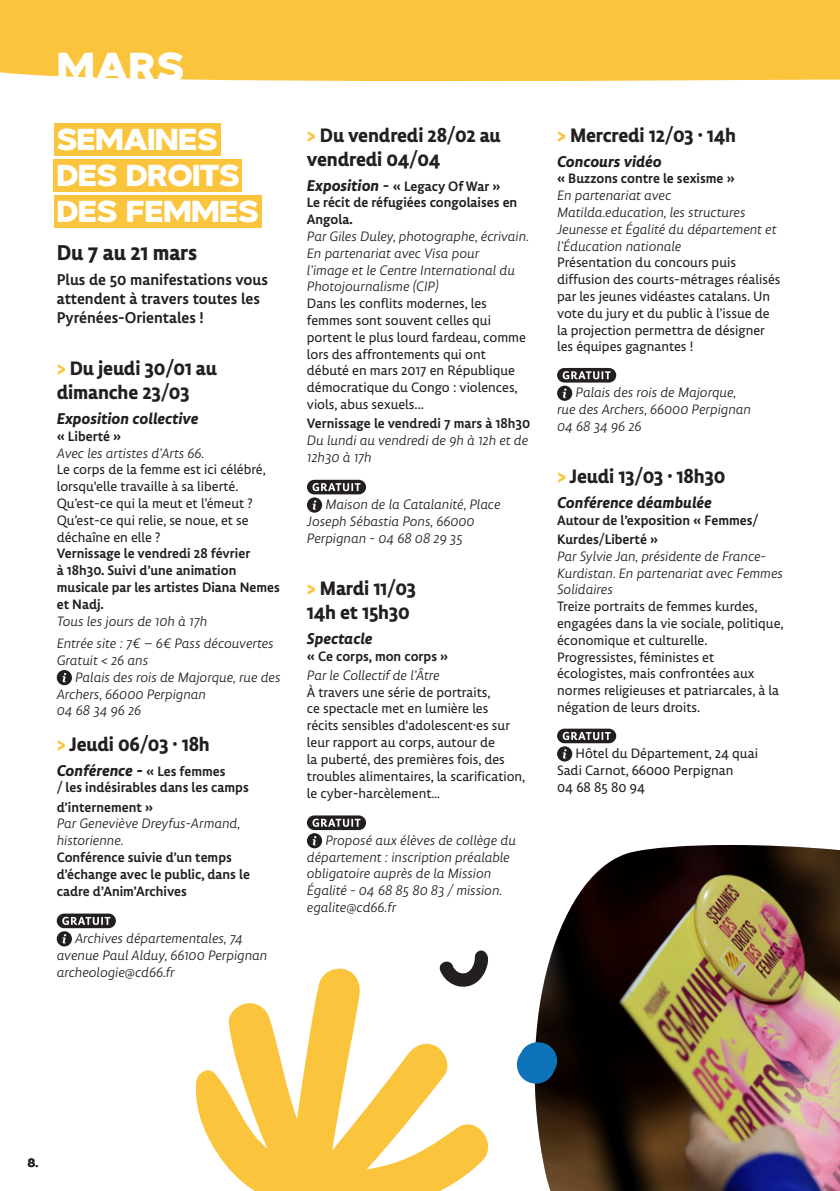
<style>
.page{position:relative;width:840px;height:1191px;background:#fff}
.page>*{position:absolute;margin:0;border:0;box-sizing:border-box;transform-origin:0 0}
.t1{font:40px "Tango Sans Bold";color:#fff}
.Titre_Lieu_Animation_Noir{font:30px "Tango Sans Bold";color:#fff}
.Date{font:700 22px "Lemon Sans Next";letter-spacing:-.01em;color:#231f20}
.Date-2{font:700 20px/24px "Lemon Sans Next";letter-spacing:-.01em;color:#231f20}
.Animations{font:italic 700 16px "Lemon Sans Next";color:#231f20}
.Détails{font:500 16px/19.2px "Lemon Sans Next";color:#231f20}
.Détails-2{font:14px/16.8px "Lemon Sans Next";color:#231f20}
.Infos_Pratiques{font:italic 14px/16.8px "Lemon Sans Next S Light";color:#231f20}
.Animations-2{font:500 14px/16.8px "Lemon Sans Next";color:#231f20}
.Animations-3{font:14px/16.8px "Lemon Sans Next";color:#231f20}
.Animations-4{font:italic 14px/16.8px "Lemon Sans Next S Light";color:#231f20}
.Infos_Pratiques-2{font:500 14px/16.8px "Lemon Sans Next";color:#231f20}
.t2{font:12px "Tango Sans";color:#231f20}
.s1{color:#fac53d}
.s2{font-family:"Lemon Sans Next S Light";font-style:italic}
.s3{font-weight:500;font-style:normal;font-size:14px}
.s4{font-family:"Lemon Sans Next S Light";font-weight:400;font-style:italic}
.s5{font-weight:700;font-style:italic;font-size:16px}
.s6{font-size:16px}
</style>
<div class="page">
<svg style="left:838px;top:0;width:1px;height:80px"></svg>
<div style="left:0;top:0;width:838px;height:81px;background:#fac53d"></div>
<svg style="left:195px;top:968px;width:294px;height:223px"></svg>
<div style="left:54px;top:123px;width:166px;height:33px;background:#fac53d"></div>
<div style="left:54px;top:159px;width:188px;height:33px;background:#fac53d"></div>
<div style="left:54px;top:195px;width:207px;height:33px;background:#fac53d"></div>
<svg style="left:57px;top:670px;width:15px;height:15px"></svg>
<div style="left:57px;top:913px;width:59px;height:15px;background:#231f20;border-radius:7px"></div>
<svg style="left:62px;top:916px;width:48px;height:9px"></svg>
<svg style="left:57px;top:931px;width:15px;height:15px"></svg>
<div style="left:307px;top:480px;width:59px;height:14px;background:#231f20;border-radius:7px"></div>
<svg style="left:312px;top:483px;width:48px;height:8px"></svg>
<svg style="left:307px;top:497px;width:15px;height:15px"></svg>
<div style="left:307px;top:815px;width:59px;height:15px;background:#231f20;border-radius:7px"></div>
<svg style="left:312px;top:818px;width:48px;height:9px"></svg>
<svg style="left:307px;top:833px;width:15px;height:15px"></svg>
<div style="left:556px;top:368px;width:60px;height:14px;background:#231f20;border-radius:7px"></div>
<svg style="left:562px;top:371px;width:48px;height:8px"></svg>
<svg style="left:557px;top:385px;width:15px;height:16px"></svg>
<div style="left:556px;top:728px;width:60px;height:15px;background:#231f20;border-radius:7px"></div>
<svg style="left:562px;top:732px;width:48px;height:8px"></svg>
<svg style="left:557px;top:746px;width:15px;height:15px"></svg>
<svg style="left:437px;top:950px;width:52px;height:40px"></svg>
<img style="left:535px;top:845px;width:304px;height:346px">
<svg style="left:516px;top:1042px;width:41px;height:44px;background:#3178a9"></svg>
<p class="t1" style="left:57px;top:41px;width:128px">MARS</p>
<p class="Titre_Lieu_Animation_Noir" style="left:57px;top:120px;width:162px">SEMAINES</p>
<p class="Titre_Lieu_Animation_Noir" style="left:57px;top:156px;width:184px">DES DROITS</p>
<p class="Titre_Lieu_Animation_Noir" style="left:57px;top:192px;width:203px">DES FEMMES</p>
<p class="Date" style="left:57px;top:238px;width:142px">Du 7 au 21 mars</p>
<p class="Détails" style="left:57px;top:269px;width:213px">Plus de 50 manifestations vous attendent à travers toutes les<br>Pyrénées-Orientales !</p>
<p class="Date-2" style="left:57px;top:356px;width:162px"><span class="s1">&gt;</span> Du jeudi 30/01 au dimanche 23/03</p>
<p class="Animations" style="left:57px;top:409px;width:143px">Exposition collective</p>
<p class="Animations-2" style="left:57px;top:427px;width:66px">« Liberté »</p>
<p class="Animations-3" style="left:57px;top:444px;width:210px"><span class="s2">Avec les artistes d’Arts 66.<br></span>Le corps de la femme est ici célébré, lorsqu'elle travaille à sa liberté.<br>Qu’est-ce qui la meut et l’émeut ?<br>Qu’est-ce qui relie, se noue, et se déchaîne en elle ?</p>
<p class="Animations-2" style="left:57px;top:545px;width:224px">Vernissage le vendredi 28 février<br>à 18h30. Suivi d’une animation musicale par les artistes Diana Nemes et Nadj.</p>
<p class="Infos_Pratiques" style="left:57px;top:612px;width:152px">Tous les jours de 10h à 17h</p>
<p class="Infos_Pratiques" style="left:57px;top:635px;width:218px">Entrée site : 7€ – 6€ Pass découvertes</p>
<p class="Infos_Pratiques" style="left:57px;top:652px;width:93px">Gratuit &lt; 26 ans</p>
<p class="Infos_Pratiques" style="left:57px;top:668px;width:225px;text-indent:18px">Palais des rois de Majorque, rue des<br>Archers, 66000 Perpignan</p>
<p class="Infos_Pratiques" style="left:57px;top:702px;width:86px">04 68 34 96 26</p>
<p class="Date-2" style="left:57px;top:732px;width:154px"><span class="s1">&gt;</span> Jeudi 06/03 · 18h</p>
<p class="Animations" style="left:57px;top:760px;width:170px">Conférence - <span class="s3">« Les femmes</span></p>
<p class="Animations-2" style="left:57px;top:778px;width:193px;line-height:19.2px">/ les indésirables dans les camps d’internement »</p>
<p class="Infos_Pratiques-2" style="left:57px;top:815px;width:195px"><span class="s4">Par Geneviève Dreyfus-Armand, historienne.<br></span>Conférence suivie d’un temps d’échange avec le public, dans le cadre d’Anim’Archives</p>
<p class="Infos_Pratiques" style="left:57px;top:930px;width:212px;text-indent:18px">Archives départementales, 74 avenue Paul Alduy, 66100 Perpignan archeologie@cd66.fr</p>
<p class="Date-2" style="left:307px;top:123px;width:195px"><span class="s1">&gt;</span> Du vendredi 28/02 au vendredi 04/04</p>
<p class="Animations-2" style="left:307px;top:177px;width:212px"><span class="s5">Exposition</span> <span class="s6">-</span> « Legacy Of War »<br>Le récit de réfugiées congolaises en<br>Angola.</p>
<p class="Animations-4" style="left:307px;top:228px;width:224px">Par Giles Duley, photographe, écrivain.<br>En partenariat avec Visa pour<br>l’image et le Centre International du Photojournalisme (CIP)</p>
<p class="Détails-2" style="left:307px;top:295px;width:220px">Dans les conflits modernes, les femmes sont souvent celles qui portent le plus lourd fardeau, comme lors des affrontements qui ont débuté en mars 2017 en République démocratique du Congo : violences, viols, abus sexuels...</p>
<p class="Animations-2" style="left:307px;top:415px;width:225px">Vernissage le vendredi 7 mars à 18h30</p>
<p class="Infos_Pratiques" style="left:307px;top:432px;width:223px">Du lundi au vendredi de 9h à 12h et de<br>12h30 à 17h</p>
<p class="Infos_Pratiques" style="left:307px;top:496px;width:195px;text-indent:18px">Maison de la Catalanité, Place<br>Joseph Sébastia Pons, 66000<br>Perpignan - 04 68 08 29 35</p>
<p class="Date-2" style="left:307px;top:576px;width:111px"><span class="s1">&gt;</span> Mardi 11/03<br>14h et 15h30</p>
<p class="Animations" style="left:307px;top:628px;width:67px">Spectacle</p>
<p class="Animations-2" style="left:307px;top:647px;width:143px">« Ce corps, mon corps »</p>
<p class="Animations-4" style="left:307px;top:667px;width:134px">Par le Collectif de l’Âtre</p>
<p class="Détails-2" style="left:307px;top:683px;width:220px">À travers une série de portraits,<br>ce spectacle met en lumière les<br>récits sensibles d'adolescent·es sur leur rapport au corps, autour de<br>la puberté, des premières fois, des troubles alimentaires, la scarification, le cyber-harcèlement…</p>
<p class="Infos_Pratiques" style="left:307px;top:831px;width:210px;text-indent:18px">Proposé aux élèves de collège du département : inscription préalable obligatoire auprès de la Mission<br>Égalité - 04 68 85 80 83 / mission. egalite@cd66.fr</p>
<p class="Date-2" style="left:556px;top:123px;width:180px"><span class="s1">&gt;</span> Mercredi 12/03 · 14h</p>
<p class="Animations" style="left:556px;top:151px;width:106px">Concours vidéo</p>
<p class="Animations-2" style="left:556px;top:170px;width:179px">« Buzzons contre le sexisme »</p>
<p class="Infos_Pratiques" style="left:556px;top:187px;width:221px">En partenariat avec<br>Matilda.education, les structures<br>Jeunesse et Égalité du département et l’Éducation nationale</p>
<p class="Détails-2" style="left:556px;top:254px;width:225px">Présentation du concours puis diffusion des courts-métrages réalisés par les jeunes vidéastes catalans. Un vote du jury et du public à l’issue de la projection permettra de désigner les équipes gagnantes !</p>
<p class="Infos_Pratiques" style="left:556px;top:384px;width:195px;text-align:center">Palais des rois de Majorque,<br>rue des Archers, 66000 Perpignan</p>
<p class="Infos_Pratiques" style="left:556px;top:418px;width:86px">04 68 34 96 26</p>
<p class="Date-2" style="left:556px;top:464px;width:170px"><span class="s1">&gt;</span> Jeudi 13/03 · 18h30</p>
<p class="Animations" style="left:556px;top:493px;width:156px">Conférence déambulée</p>
<p class="Animations-2" style="left:556px;top:510px;width:203px;line-height:19.2px">Autour de l’exposition « Femmes/<br>Kurdes/Liberté »</p>
<p class="Infos_Pratiques" style="left:556px;top:548px;width:227px">Par Sylvie Jan, présidente de France-<br>Kurdistan. En partenariat avec Femmes<br>Solidaires</p>
<p class="Détails-2" style="left:556px;top:598px;width:228px">Treize portraits de femmes kurdes, engagées dans la vie sociale, politique, économique et culturelle.</p>
<p class="Détails-2" style="left:556px;top:648px;width:223px">Progressistes, féministes et écologistes, mais confrontées aux normes religieuses et patriarcales, à la négation de leurs droits.</p>
<p class="Détails-2" style="left:556px;top:745px;width:202px;text-indent:18px">Hôtel du Département, 24 quai<br>Sadi Carnot, 66000 Perpignan<br>04 68 85 80 94</p>
<p class="t2" style="left:28px;top:1154px;width:12px">8.</p>
</div>
